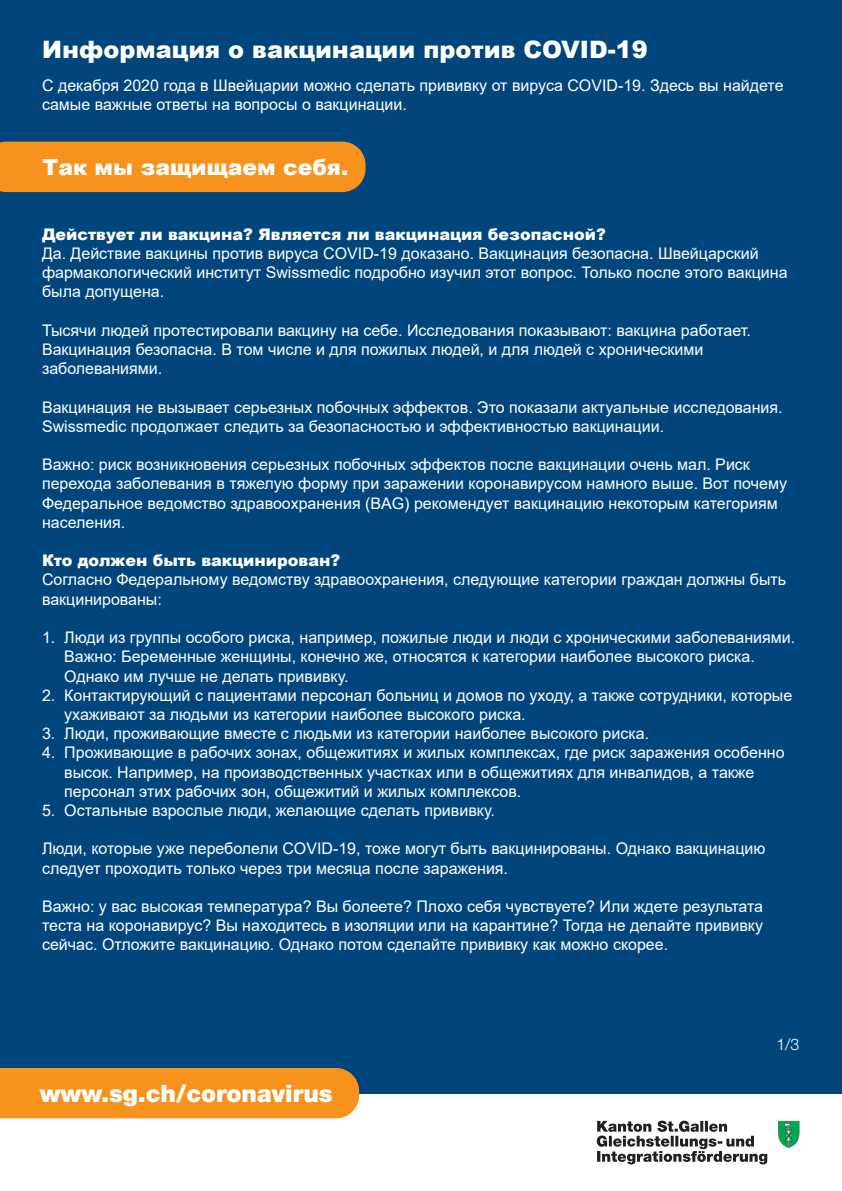
<style>
.page{position:relative;width:842px;height:1191px;background:#fff}
.page>*{position:absolute;margin:0;border:0;box-sizing:border-box;transform-origin:0 0}
.t1{font:900 24px "Arial";color:#fff}
.t2{font:900 24px "Helvetica Neue LT Std";color:#fff}
.t3{font:900 22px "Arial";color:#fff}
.t4{font:16px/19.2px "Arial";color:#fff}
.t5{font:900 16px "Arial";color:#fff}
.t6{font:300 16px "Helvetica Neue LT Std";color:#fff}
</style>
<div class="page">
<div style="left:0;top:0;width:842px;height:1093px;background:#00467c"></div>
<svg style="left:597px;top:1120px;width:170px;height:44px"></svg>
<svg style="left:778px;top:1120px;width:21px;height:28px"></svg>
<div style="left:0;top:1068px;width:359px;height:50px;background:#f7931d"></div>
<div style="left:0;top:142px;width:366px;height:50px;background:#f7931d"></div>
<p class="t1" style="left:42px;top:32px;width:607px">Информация о вакцинации против COVID-19</p>
<p class="t4" style="left:42px;top:76px;width:743px">С декабря 2020 года в Швейцарии можно сделать прививку от вируса COVID-19. Здесь вы найдете самые важные ответы на вопросы о вакцинации.</p>
<p class="t3" style="left:43px;top:151px;width:307px">Так мы защищаем себя.</p>
<p class="t5" style="left:42px;top:222px;width:565px">Действует ли вакцина? Является ли вакцинация безопасной?</p>
<p class="t4" style="left:42px;top:244px;width:747px">Да. Действие вакцины против вируса COVID-19 доказано. Вакцинация безопасна. Швейцарский фармакологический институт Swissmedic подробно изучил этот вопрос. Только после этого вакцина была допущена.</p>
<p class="t4" style="left:42px;top:320px;width:710px">Тысячи людей протестировали вакцину на себе. Исследования показывают: вакцина работает.<br>Вакцинация безопасна. В том числе и для пожилых людей, и для людей с хроническими заболеваниями.</p>
<p class="t4" style="left:42px;top:397px;width:742px">Вакцинация не вызывает серьезных побочных эффектов. Это показали актуальные исследования.<br>Swissmedic продолжает следить за безопасностью и эффективностью вакцинации.</p>
<p class="t4" style="left:42px;top:455px;width:747px">Важно: риск возникновения серьезных побочных эффектов после вакцинации очень мал. Риск перехода заболевания в тяжелую форму при заражении коронавирусом намного выше. Вот почему Федеральное ведомство здравоохранения (BAG) рекомендует вакцинацию некоторым категориям населения.</p>
<p class="t5" style="left:42px;top:549px;width:300px">Кто должен быть вакцинирован?</p>
<p class="t4" style="left:42px;top:570px;width:746px">Согласно Федеральному ведомству здравоохранения, следующие категории граждан должны быть вакцинированы:</p>
<p class="t4" style="left:42px;top:628px;width:755px">1. Люди из группы особого риска, например, пожилые люди и люди с хроническими заболеваниями.</p>
<p class="t4" style="left:64px;top:647px;width:692px">Важно: Беременные женщины, конечно же, относятся к категории наиболее высокого риска.</p>
<p class="t4" style="left:64px;top:666px;width:286px">Однако им лучше не делать прививку.</p>
<p class="t4" style="left:42px;top:685px;width:752px">2. Контактирующий с пациентами персонал больниц и домов по уходу, а также сотрудники, которые</p>
<p class="t4" style="left:64px;top:704px;width:463px">ухаживают за людьми из категории наиболее высокого риска.</p>
<p class="t4" style="left:42px;top:724px;width:609px">3. Люди, проживающие вместе с людьми из категории наиболее высокого риска.</p>
<p class="t4" style="left:42px;top:743px;width:744px">4. Проживающие в рабочих зонах, общежитиях и жилых комплексах, где риск заражения особенно</p>
<p class="t4" style="left:64px;top:762px;width:692px">высок. Например, на производственных участках или в общежитиях для инвалидов, а также</p>
<p class="t4" style="left:64px;top:781px;width:459px">персонал этих рабочих зон, общежитий и жилых комплексов.</p>
<p class="t4" style="left:42px;top:800px;width:454px">5. Остальные взрослые люди, желающие сделать прививку.</p>
<p class="t4" style="left:42px;top:839px;width:725px">Люди, которые уже переболели COVID-19, тоже могут быть вакцинированы. Однако вакцинацию следует проходить только через три месяца после заражения.</p>
<p class="t4" style="left:42px;top:896px;width:723px;text-align:justify">Важно: у вас высокая температура? Вы болеете? Плохо себя чувствуете? Или ждете результата теста на коронавирус? Вы находитесь в изоляции или на карантине? Тогда не делайте прививку сейчас. Отложите вакцинацию. Однако потом сделайте прививку как можно скорее.</p>
<p class="t2" style="left:40px;top:1078px;width:294px">www.sg.ch/coronavirus</p>
<p class="t6" style="left:776px;top:1034px;width:25px">1/3</p>
</div>
